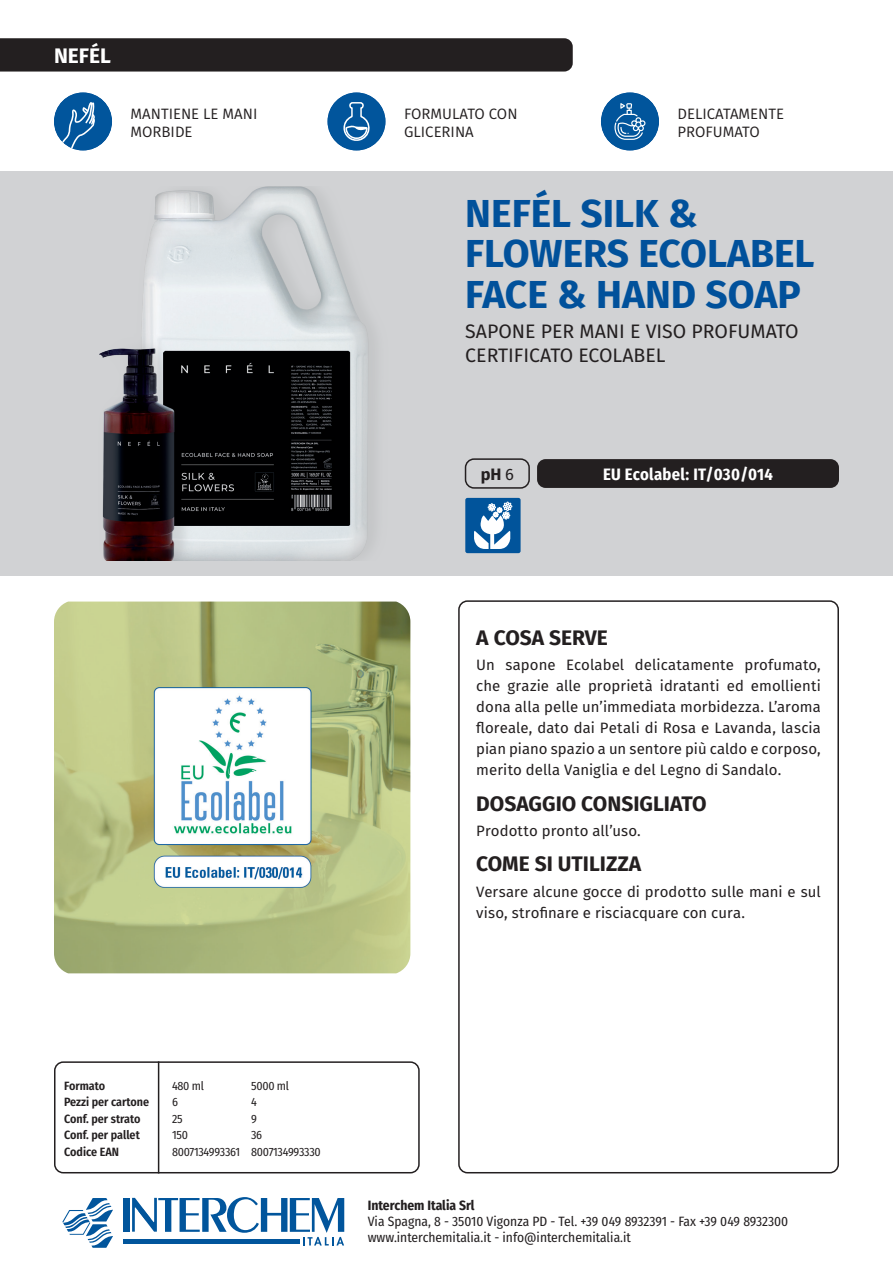
<style>
.page{position:relative;width:893px;height:1263px;background:#fff}
.page>*{position:absolute;margin:0;border:0;box-sizing:border-box;transform-origin:0 0}
.t1{font:700 39px/40.5px "Fira Sans";color:#01519b}
.t2{font:700 21px "Fira Sans";color:#231f20}
.t3{font:700 21px "Fira Sans";color:#fff}
.t4{font:19.5px/24px "Fira Sans";color:#231f20}
.t5{font:700 16.5px "Fira Sans Condensed";letter-spacing:.02em;color:#fff}
.t6{font:700 16.5px "Fira Sans";color:#231f20}
.t7{font:15px/21px "Fira Sans";letter-spacing:.005em;color:#231f20;text-align:justify}
.t8{font:15px/18px "Fira Sans";color:#231f20}
.t9{font:13.5px/16.2px "Fira Sans Condensed";color:#231f20}
.t10{font:700 13.5px "Fira Sans Condensed";color:#231f20}
.t11{font:600 12px/16.5px "Fira Sans Condensed";color:#231f20}
.t12{font:12px/16.5px "Fira Sans Condensed";letter-spacing:-.02em;color:#231f20}
.s1{font-weight:400}
</style>
<div class="page">
<div style="left:458px;top:600px;width:381px;height:573px;border:2px solid #231f20;border-radius:9px"></div>
<div style="left:0;top:38px;width:573px;height:34px;background:#231f20"></div>
<div style="left:0;top:171px;width:893px;height:404px;background:#d1d2d4"></div>
<div style="left:54px;top:1061px;width:366px;height:112px;border:2px solid #231f20;border-radius:9px"></div>
<hr style="left:158px;top:1061px;width:1px;height:112px;background:#231f20">
<div style="left:465px;top:458px;width:65px;height:31px;border:2px solid #231f20;border-radius:9px"></div>
<div style="left:537px;top:459px;width:302px;height:29px;background:#231f20;border-radius:9px"></div>
<div style="left:123px;top:1239px;width:176px;height:5px;background:#01559c"></div>
<div style="left:123px;top:1198px;width:6px;height:34px;background:#01559c"></div>
<svg style="left:62px;top:1198px;width:51px;height:50px"></svg>
<svg style="left:132px;top:1197px;width:212px;height:48px"></svg>
<img style="left:54px;top:601px;width:356px;height:372px">
<div style="left:466px;top:499px;width:53px;height:53px;background:#01549b"></div>
<div style="left:465px;top:498px;width:56px;height:55px;border:2px solid #01549b"></div>
<svg style="left:474px;top:502px;width:38px;height:47px"></svg>
<img style="left:99px;top:186px;width:275px;height:374px">
<div style="left:54px;top:92px;width:58px;height:58px;background:#01559c;border-radius:50%"></div>
<svg style="left:62px;top:102px;width:33px;height:47px"></svg>
<div style="left:601px;top:92px;width:58px;height:58px;background:#01559c;border-radius:50%"></div>
<svg style="left:614px;top:103px;width:32px;height:37px"></svg>
<div style="left:327px;top:92px;width:58px;height:58px;background:#01559c;border-radius:50%"></div>
<svg style="left:343px;top:102px;width:27px;height:39px"></svg>
<h2 class="t3" style="left:54px;top:38px;width:59px">NEFÉL</h2>
<p class="t8" style="left:131px;top:105px;width:128px">MANTIENE LE MANI<br>MORBIDE</p>
<p class="t8" style="left:404px;top:105px;width:115px">FORMULATO CON<br>GLICERINA</p>
<p class="t8" style="left:678px;top:105px;width:108px">DELICATAMENTE<br>PROFUMATO</p>
<h1 class="t1" style="left:465px;top:190px;width:351px">NEFÉL SILK &amp;<br>FLOWERS ECOLABEL<br>FACE &amp; HAND SOAP</h1>
<h3 class="t4" style="left:465px;top:319px;width:335px">SAPONE PER MANI E VISO PROFUMATO<br>CERTIFICATO ECOLABEL</h3>
<p class="t6" style="left:481px;top:460px;width:35px">pH <span class="s1">6</span></p>
<p class="t5" style="left:603px;top:460px;width:171px">EU Ecolabel: IT/030/014</p>
<h2 class="t2" style="left:476px;top:620px;width:133px">A COSA SERVE</h2>
<p class="t7" style="left:476px;top:654px;width:346px">Un sapone Ecolabel delicatamente profumato, che grazie alle proprietà idratanti ed emollienti dona alla pelle un’immediata morbidezza. L’aroma floreale, dato dai Petali di Rosa e Lavanda, lascia pian piano spazio a un sentore più caldo e corposo, merito della Vaniglia e del Legno di Sandalo.</p>
<h2 class="t2" style="left:476px;top:785px;width:232px">DOSAGGIO CONSIGLIATO</h2>
<p class="t7" style="left:476px;top:820px;width:166px">Prodotto pronto all’uso.</p>
<h2 class="t2" style="left:476px;top:846px;width:166px">COME SI UTILIZZA</h2>
<p class="t7" style="left:476px;top:880px;width:346px">Versare alcune gocce di prodotto sulle mani e sul viso, strofinare e risciacquare con cura.</p>
<p class="t11" style="left:64px;top:1076px;width:87px">Formato<br>Pezzi per cartone<br>Conf. per strato<br>Conf. per pallet<br>Codice EAN</p>
<p class="t12" style="left:172px;top:1077px;width:70px">480 ml<br>6<br>25<br>150<br>8007134993361</p>
<p class="t12" style="left:251px;top:1077px;width:71px">5000 ml<br>4<br>9<br>36<br>8007134993330</p>
<p class="t10" style="left:368px;top:1194px;width:108px">Interchem Italia Srl</p>
<p class="t9" style="left:368px;top:1213px;width:422px">Via Spagna, 8 - 35010 Vigonza PD - Tel. +39 049 8932391 - Fax +39 049 8932300 www.interchemitalia.it - info@interchemitalia.it</p>
</div>
